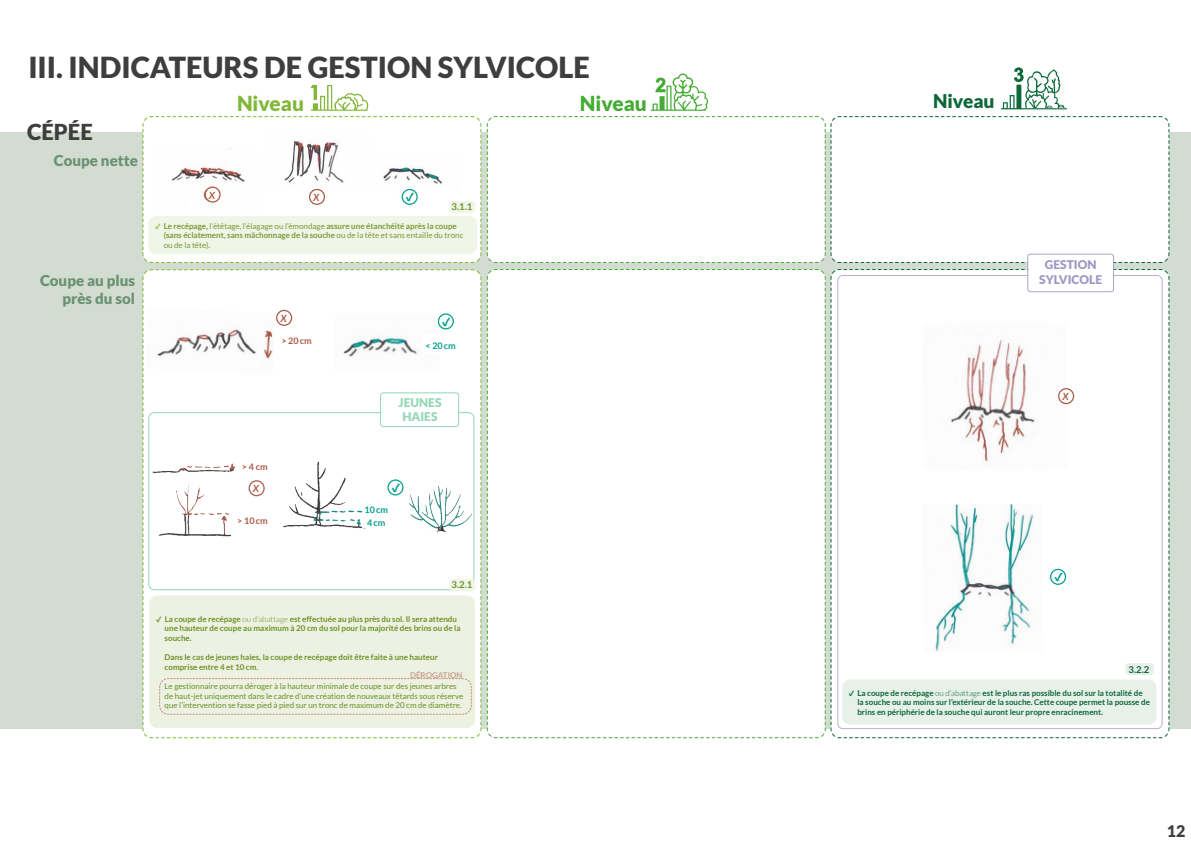
<style>
.page{position:relative;width:1191px;height:842px;background:#fff}
.page>*{position:absolute;margin:0;border:0;box-sizing:border-box;transform-origin:0 0}
.gros_titre{font:900 29px "Lato";color:#3e3e3f}
.sous_titre_vert_bleu{font:900 22px "Lato";color:#3e3e3f}
.sous_titre_vert_bleu-2{font:900 20.7px "Lato";color:#82b83a}
.sous_titre_vert_bleu-3{font:900 20.7px "Lato";color:#45ac34}
.sous_titre_vert_bleu-4{font:900 19px "Lato";color:#0c6638}
.t1{font:900 16px "Lato";color:#3e3e3f}
.t2{font:900 15px/18px "Lato";color:#6a9172;text-align:right}
.liste{font:900 12.5px "Source Sans Pro";color:#009f8a}
.sous_titre_vert_bleu-5{font:900 12px/14.4px "Lato";color:#9f98c3;text-align:center}
.sous_titre_vert_bleu-6{font:900 12px "Lato";color:#93d7b6}
.liste-2{font:italic 700 9.9px "Lato";color:#aa5943}
.standart{font:700 9.5px "Lato";color:#6d9328}
.standart-2{font:700 9.5px "Lato";color:#0c6638}
.t3{font:700 9px "Lato";color:#aa5943}
.t4{font:700 9px "Lato";color:#009f8a}
.t5{font:700 8px/9.6px "Lato";color:#6d9328}
.t6{font:8px/9.6px "Lato";color:#6d9328}
.t7{font:700 8px/9.6px "Lato";color:#0c6638}
.t8{font:700 8px/9.6px "Lato";color:#7a9b36}
.t9{font:700 8px "Lato";color:#b36a56}
.s1{font-family:"Source Sans Pro";font-weight:900;color:#8cbe4a}
.s2{font-weight:400}
.s3{font-family:"Source Sans Pro";font-weight:900}
.s4{font-weight:300}
</style>
<div class="page">
<div style="left:0;top:133px;width:1191px;height:596px;background:#d2dcd1"></div>
<div style="left:830px;top:269px;width:339px;height:469px;background:#fff"></div>
<div style="left:486px;top:269px;width:340px;height:469px;background:#fff"></div>
<div style="left:142px;top:116px;width:339px;height:147px;background:#fff"></div>
<div style="left:142px;top:269px;width:339px;height:469px;background:#fff"></div>
<svg style="left:154px;top:85px;width:314px;height:32px"></svg>
<img style="left:153px;top:149px;width:105px;height:67px">
<img style="left:265px;top:134px;width:105px;height:53px">
<img style="left:349px;top:153px;width:109px;height:40px">
<div style="left:148px;top:216px;width:329px;height:38px;background:#eff5e7;border-radius:8px"></div>
<div style="left:398px;top:187px;width:25px;height:15px;background:#fff;border-radius:8px"></div>
<div style="left:402px;top:189px;width:16px;height:16px;border:1px solid #009f8a;border-radius:50%"></div>
<div style="left:205px;top:187px;width:15px;height:15px;background:#fff;border-radius:50%"></div>
<div style="left:205px;top:187px;width:16px;height:16px;border:1px solid #aa5943;border-radius:50%"></div>
<div style="left:309px;top:189px;width:15px;height:15px;background:#fff;border-radius:50%"></div>
<div style="left:309px;top:189px;width:16px;height:16px;border:1px solid #aa5943;border-radius:50%"></div>
<img style="left:146px;top:308px;width:129px;height:66px">
<img style="left:335px;top:315px;width:105px;height:57px">
<div style="left:149px;top:595px;width:326px;height:133px;background:#ecf1e2;border-radius:8px"></div>
<div style="left:435px;top:312px;width:24px;height:15px;background:#fff;border-radius:8px"></div>
<div style="left:438px;top:313px;width:16px;height:16px;border:1px solid #009f8a;border-radius:50%"></div>
<div style="left:277px;top:310px;width:14px;height:15px;background:#fff;border-radius:50%"></div>
<div style="left:276px;top:310px;width:16px;height:16px;border:1px solid #aa5943;border-radius:50%"></div>
<div style="left:249px;top:481px;width:15px;height:15px;background:#fff;border-radius:50%"></div>
<div style="left:249px;top:480px;width:16px;height:16px;border:1px solid #aa5943;border-radius:50%"></div>
<div style="left:279px;top:332px;width:35px;height:17px;background:#fff"></div>
<div style="left:237px;top:457px;width:35px;height:18px;background:#fff"></div>
<div style="left:235px;top:511px;width:35px;height:18px;background:#fff"></div>
<div style="left:423px;top:335px;width:35px;height:20px;background:#fff"></div>
<img style="left:923px;top:323px;width:144px;height:146px">
<img style="left:923px;top:504px;width:120px;height:148px">
<div style="left:842px;top:679px;width:314px;height:46px;background:#e7f1e8;border-radius:8px"></div>
<div style="left:1047px;top:567px;width:24px;height:15px;background:#fff;border-radius:8px"></div>
<div style="left:1050px;top:569px;width:16px;height:16px;border:1px solid #009f8a;border-radius:50%"></div>
<div style="left:1058px;top:389px;width:15px;height:15px;background:#fff;border-radius:50%"></div>
<div style="left:1058px;top:388px;width:16px;height:16px;border:1px solid #aa5943;border-radius:50%"></div>
<div style="left:450px;top:201px;width:25px;height:12px;background:#eff5e7;border-radius:3px"></div>
<div style="left:450px;top:201px;width:25px;height:12px;border:1px solid #eff5e7;border-radius:3px"></div>
<div style="left:487px;top:67px;width:682px;height:196px;background:#fff"></div>
<div style="left:1027px;top:254px;width:86px;height:38px;background:#fff;border-radius:3px"></div>
<div style="left:1027px;top:254px;width:87px;height:38px;border:1px solid #aaa4ca;border-radius:3px"></div>
<div style="left:1125px;top:664px;width:28px;height:11px;background:#e7f1e8;border-radius:3px"></div>
<div style="left:1125px;top:663px;width:28px;height:12px;border:1px solid #e7f1e8;border-radius:3px"></div>
<img style="left:397px;top:471px;width:85px;height:68px">
<img style="left:281px;top:460px;width:110px;height:85px">
<img style="left:145px;top:487px;width:86px;height:64px">
<img style="left:142px;top:440px;width:98px;height:47px">
<div style="left:363px;top:501px;width:26px;height:17px;background:#fff"></div>
<div style="left:362px;top:517px;width:26px;height:11px;background:#fff"></div>
<div style="left:384px;top:478px;width:25px;height:15px;background:#fff;border-radius:8px"></div>
<div style="left:387px;top:479px;width:16px;height:16px;border:1px solid #009f8a;border-radius:50%"></div>
<div style="left:148px;top:412px;width:326px;height:178px;border:1px solid #93d7b6;border-radius:6px"></div>
<div style="left:380px;top:393px;width:79px;height:34px;background:#fff;border-radius:3px"></div>
<div style="left:380px;top:392px;width:79px;height:35px;border:1px solid #93d7b6;border-radius:3px"></div>
<svg style="left:159px;top:678px;width:313px;height:37px"></svg>
<div style="left:450px;top:579px;width:25px;height:12px;background:#eff5e7;border-radius:3px"></div>
<div style="left:450px;top:579px;width:25px;height:12px;border:1px solid #eff5e7;border-radius:3px"></div>
<p class="gros_titre" style="left:28px;top:50px;width:563px">III. INDICATEURS DE GESTION SYLVICOLE</p>
<p class="sous_titre_vert_bleu" style="left:27px;top:119px;width:67px">CÉPÉE</p>
<p class="t2" style="left:54px;top:151px;width:86px">Coupe nette</p>
<p class="t2" style="left:40px;top:271px;width:96px">Coupe au plus près du sol</p>
<p class="sous_titre_vert_bleu-2" style="left:237px;top:91px;width:68px">Niveau</p>
<p class="sous_titre_vert_bleu-3" style="left:580px;top:91px;width:68px">Niveau</p>
<p class="liste-2" style="left:209px;top:189px;width:8px">X</p>
<p class="liste-2" style="left:313px;top:192px;width:8px">X</p>
<p class="liste" style="left:406px;top:188px;width:10px">✓</p>
<p class="standart" style="left:451px;top:201px;width:22px">3.1.1</p>
<p class="t8" style="left:164px;top:221px;width:301px;text-indent:-9px"><span class="s1">✓</span> Le recépage, <span class="s2">l’étêtage, l’élagage ou l’émondage</span> assure une étanchéité après la coupe (sans éclatement, sans mâchonnage de la souche <span class="s2">ou de la tête et sans entaille du tronc ou de la tête)</span>.</p>
<p class="liste-2" style="left:280px;top:313px;width:8px">X</p>
<p class="liste" style="left:442px;top:313px;width:10px">✓</p>
<p class="t3" style="left:281px;top:336px;width:32px">&gt; 20cm</p>
<p class="t4" style="left:425px;top:340px;width:32px">&lt; 20cm</p>
<p class="t3" style="left:242px;top:461px;width:27px">&gt; 4 cm</p>
<p class="liste-2" style="left:253px;top:483px;width:8px">X</p>
<p class="t3" style="left:237px;top:515px;width:32px">&gt; 10cm</p>
<p class="sous_titre_vert_bleu-6" style="left:398px;top:396px;width:45px">JEUNES</p>
<p class="sous_titre_vert_bleu-6" style="left:402px;top:410px;width:37px">HAIES</p>
<p class="liste" style="left:392px;top:479px;width:10px">✓</p>
<p class="t4" style="left:364px;top:505px;width:25px">10cm</p>
<p class="t4" style="left:367px;top:518px;width:20px">4cm</p>
<p class="standart" style="left:451px;top:579px;width:22px">3.2.1</p>
<p class="t5" style="left:165px;top:614px;width:297px;text-indent:-8px"><span class="s3">✓</span> La coupe de recépage <span class="s4">ou d’abattage</span> est effectuée au plus près du sol. Il sera attendu une hauteur de coupe au maximum à 20 cm du sol pour la majorité des brins ou de la souche.</p>
<p class="t5" style="left:165px;top:652px;width:275px">Dans le cas de jeunes haies, la coupe de recépage doit être faite à une hauteur comprise entre 4 et 10 cm.</p>
<p class="t6" style="left:165px;top:681px;width:300px">Le gestionnaire pourra déroger à la hauteur minimale de coupe sur des jeunes arbres de haut-jet uniquement dans le cadre d’une création de nouveaux têtards sous réserve que l’intervention se fasse pied à pied sur un tronc de maximum de 20 cm de diamètre.</p>
<p class="t9" style="left:410px;top:671px;width:54px">DÉROGATION</p>
<p class="sous_titre_vert_bleu-4" style="left:933px;top:90px;width:63px">Niveau</p>
<p class="sous_titre_vert_bleu-5" style="left:1039px;top:257px;width:64px">GESTION<br>SYLVICOLE</p>
<p class="liste-2" style="left:1062px;top:391px;width:8px">X</p>
<p class="liste" style="left:1054px;top:568px;width:10px">✓</p>
<p class="standart-2" style="left:1128px;top:664px;width:22px">3.2.2</p>
<p class="t7" style="left:857px;top:688px;width:294px;text-indent:-8px"><span class="s3">✓</span> La coupe de recépage <span class="s4">ou d’abattage</span> est le plus ras possible du sol sur la totalité de la souche ou au moins sur l’extérieur de la souche. Cette coupe permet la pousse de brins en périphérie de la souche qui auront leur propre enracinement.</p>
<h3 class="t1" style="left:1166px;top:822px;width:20px">12</h3>
</div>
